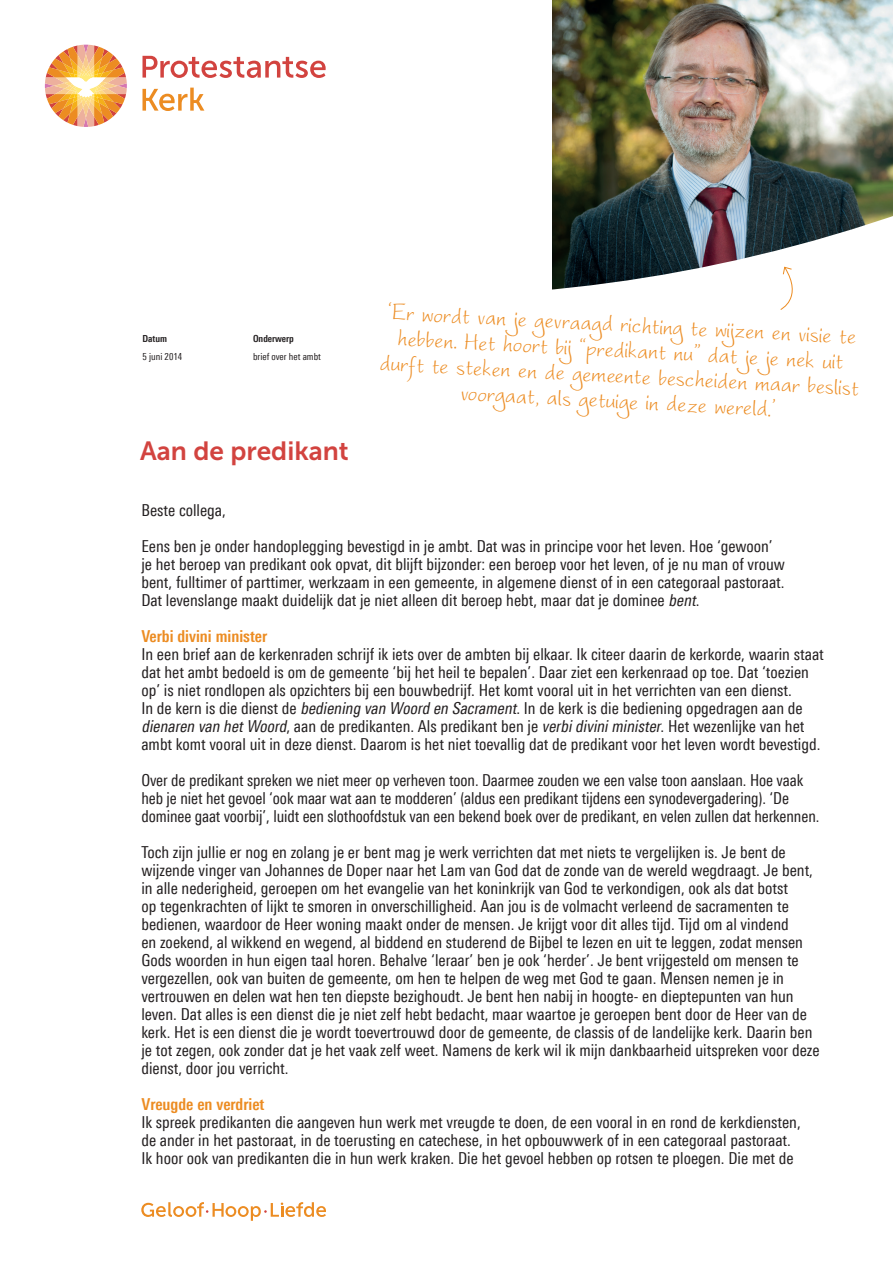
<style>
.page{position:relative;width:893px;height:1263px;background:#fff}
.page>*{position:absolute;margin:0;border:0;box-sizing:border-box;transform-origin:0 0}
.Broodtekst{font:30px/25.5px "Worstveld Sling";color:#ec8c22;text-align:center}
.t1{font:26.25px "Museo Sans 700";color:#d2433f}
.Broodtekst-2{font:16.5px/18px "Linotype Univers 420 Cn";color:#231f20}
.SUBKOP{font:700 16.5px "Linotype Univers 620 Cn";color:#ec8c22}
.t2{font:9.75px "Linotype Univers 420 Cn";color:#231f20}
.t3{font:700 9.75px "Linotype Univers 620 Cn";color:#231f20}
.s1{font-style:italic}
</style>
<div class="page">
<img style="left:553px;top:0;width:340px;height:181px">
<svg style="left:552px;top:181px;width:341px;height:109px"></svg>
<svg style="left:142px;top:56px;width:184px;height:22px"></svg>
<svg style="left:142px;top:88px;width:62px;height:23px"></svg>
<svg style="left:45px;top:45px;width:82px;height:82px"></svg>
<svg style="left:141px;top:1202px;width:185px;height:19px"></svg>
<svg style="left:780px;top:266px;width:24px;height:44px"></svg>
<p class="t3" style="left:142px;top:333px;width:26px">Datum</p>
<p class="t3" style="left:253px;top:333px;width:42px">Onderwerp</p>
<p class="t2" style="left:142px;top:351px;width:41px">5 juni 2014</p>
<p class="t2" style="left:253px;top:351px;width:69px">brief over het ambt</p>
<p class="t1" style="left:140px;top:436px;width:210px">Aan de predikant</p>
<p class="Broodtekst" style="left:383px;top:301px;width:481px;rotate:3deg">‘Er wordt van je gevraagd richting te wijzen en visie te hebben. Het hoort bij “predikant nu” dat je je nek uit durft te steken en de gemeente bescheiden maar beslist voorgaat, als getuige in deze wereld.’</p>
<p class="Broodtekst-2" style="left:141px;top:501px;width:86px">Beste collega,</p>
<p class="Broodtekst-2" style="left:141px;top:537px;width:645px">Eens ben je onder handoplegging bevestigd in je ambt. Dat was in principe voor het leven. Hoe ‘gewoon’ je het beroep van predikant ook opvat, dit blijft bijzonder: een beroep voor het leven, of je nu man of vrouw bent, fulltimer of parttimer, werkzaam in een gemeente, in algemene dienst of in een categoraal pastoraat.<br>Dat levenslange maakt duidelijk dat je niet alleen dit beroep hebt, maar dat je dominee <span class="s1">bent</span>.</p>
<p class="SUBKOP" style="left:141px;top:626px;width:127px">Verbi divini minister</p>
<p class="Broodtekst-2" style="left:141px;top:645px;width:684px">In een brief aan de kerkenraden schrijf ik iets over de ambten bij elkaar. Ik citeer daarin de kerkorde, waarin staat dat het ambt bedoeld is om de gemeente ‘bij het heil te bepalen’. Daar ziet een kerkenraad op toe. Dat ‘toezien op’ is niet rondlopen als opzichters bij een bouwbedrijf. Het komt vooral uit in het verrichten van een dienst.<br>In de kern is die dienst de <span class="s1">bediening van Woord en Sacrament</span>. In de kerk is die bediening opgedragen aan de <span class="s1">dienaren van hetWoord</span>, aan de predikanten. Als predikant ben je <span class="s1">verbidiviniminister</span>. Het wezenlijke van het ambt komt vooral uit in deze dienst. Daarom is het niet toevallig dat de predikant voor het leven wordt bevestigd.</p>
<p class="Broodtekst-2" style="left:141px;top:771px;width:679px">Over de predikant spreken we niet meer op verheven toon. Daarmee zouden we een valse toon aanslaan. Hoe vaak heb je niet het gevoel ‘ook maar wat aan te modderen’ (aldus een predikant tijdens een synodevergadering). ‘De dominee gaat voorbij’, luidt een slothoofdstuk van een bekend boek over de predikant, en velen zullen dat herkennen.</p>
<p class="Broodtekst-2" style="left:141px;top:843px;width:680px">Toch zijn jullie er nog en zolang je er bent mag je werk verrichten dat met niets te vergelijken is. Je bent de wijzende vinger van Johannes de Doper naar het Lam van God dat de zonde van de wereld wegdraagt. Je bent, in alle nederigheid, geroepen om het evangelie van het koninkrijk van God te verkondigen, ook als dat botst<br>op tegenkrachten of lijkt te smoren in onverschilligheid. Aan jou is de volmacht verleend de sacramenten te bedienen, waardoor de Heer woning maakt onder de mensen. Je krijgt voor dit alles tijd. Tijd om al vindend<br>en zoekend, al wikkend en wegend, al biddend en studerend de Bijbel te lezen en uit te leggen, zodat mensen Gods woorden in hun eigen taal horen. Behalve ‘leraar’ ben je ook ‘herder’. Je bent vrijgesteld om mensen te vergezellen, ook van buiten de gemeente, om hen te helpen de weg met God te gaan. Mensen nemen je in vertrouwen en delen wat hen ten diepste bezighoudt. Je bent hen nabij in hoogte- en dieptepunten van hun leven. Dat alles is een dienst die je niet zelf hebt bedacht, maar waartoe je geroepen bent door de Heer van de kerk. Het is een dienst die je wordt toevertrouwd door de gemeente, de classis of de landelijke kerk. Daarin ben je tot zegen, ook zonder dat je het vaak zelf weet. Namens de kerk wil ik mijn dankbaarheid uitspreken voor deze dienst, door jou verricht.</p>
<p class="SUBKOP" style="left:141px;top:1094px;width:125px">Vreugde en verdriet</p>
<p class="Broodtekst-2" style="left:141px;top:1113px;width:661px">Ik spreek predikanten die aangeven hun werk met vreugde te doen, de een vooral in en rond de kerkdiensten, de ander in het pastoraat, in de toerusting en catechese, in het opbouwwerk of in een categoraal pastoraat.<br>Ik hoor ook van predikanten die in hun werk kraken. Die het gevoel hebben op rotsen te ploegen. Die met de</p>
</div>
